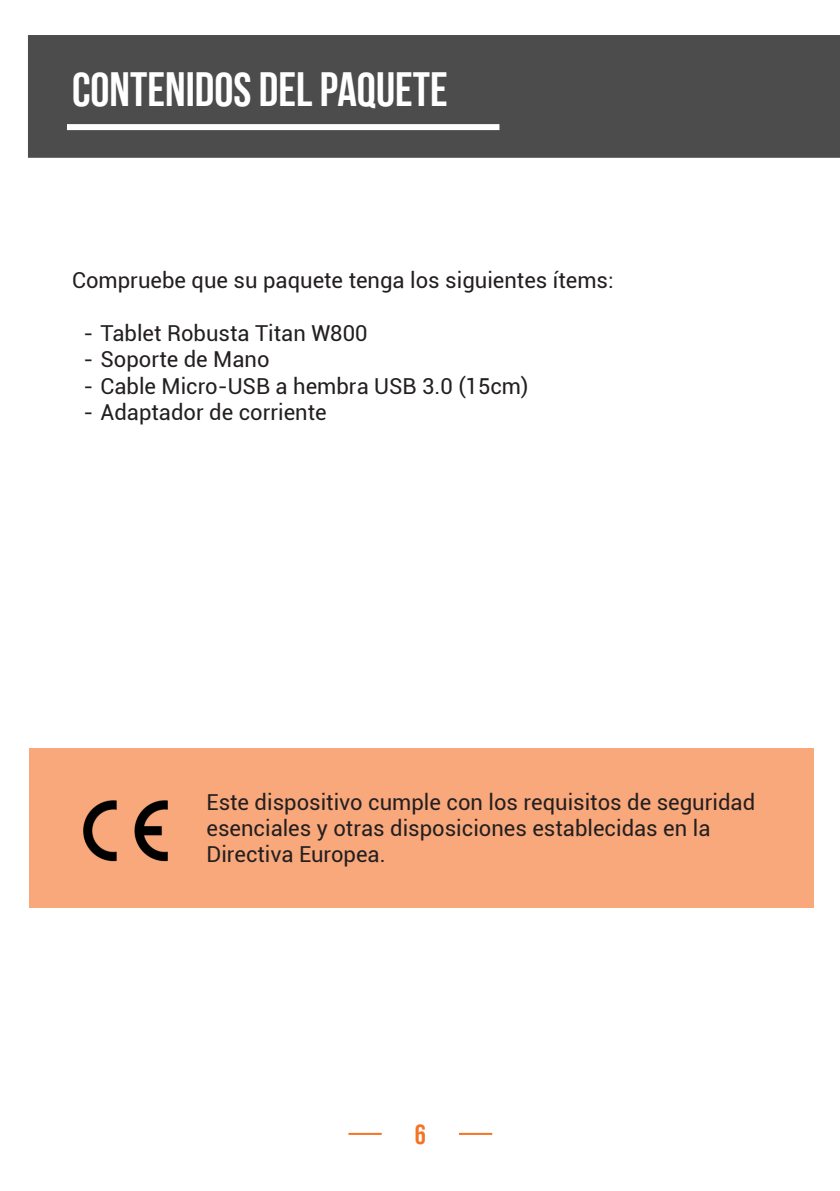
<style>
.page{position:relative;width:840px;height:1191px;background:#fff}
.page>*{position:absolute;margin:0;border:0;box-sizing:border-box;transform-origin:0 0}
.TITULO{font:48px "Bebas Neue";color:#fff}
.t1{font:28px "Bebas Neue";color:#f47325}
.Texto{font:22px/26.4px "Roboto";color:#231f20}
</style>
<div class="page">
<div style="left:28px;top:35px;width:811px;height:123px;background:#4b4c4b"></div>
<hr style="left:348px;top:1132px;width:33px;height:2px;background:#f47323">
<hr style="left:458px;top:1132px;width:34px;height:2px;background:#f47323">
<div style="left:29px;top:748px;width:784px;height:159px;background:#f8a87b"></div>
<img style="left:83px;top:800px;width:85px;height:62px">
<div style="left:70px;top:124px;width:426px;height:6px;background:#fff"></div>
<p class="TITULO" style="left:72px;top:62px;width:377px">CONTENIDOS DEL PAQUETE</p>
<p class="Texto" style="left:72px;top:266px;width:543px">Compruebe que su paquete tenga los siguientes ítems:</p>
<p class="Texto" style="left:83px;top:319px;width:285px">- Tablet Robusta Titan W800</p>
<p class="Texto" style="left:83px;top:345px;width:187px">- Soporte de Mano</p>
<p class="Texto" style="left:83px;top:372px;width:446px">- Cable Micro-USB a hembra USB 3.0 (15cm)</p>
<p class="Texto" style="left:83px;top:398px;width:245px">- Adaptador de corriente</p>
<p class="Texto" style="left:206px;top:787px;width:550px">Este dispositivo cumple con los requisitos de seguridad esenciales y otras disposiciones establecidas en la<br>Directiva Europea.</p>
<p class="t1" style="left:414px;top:1118px;width:13px">6</p>
</div>
